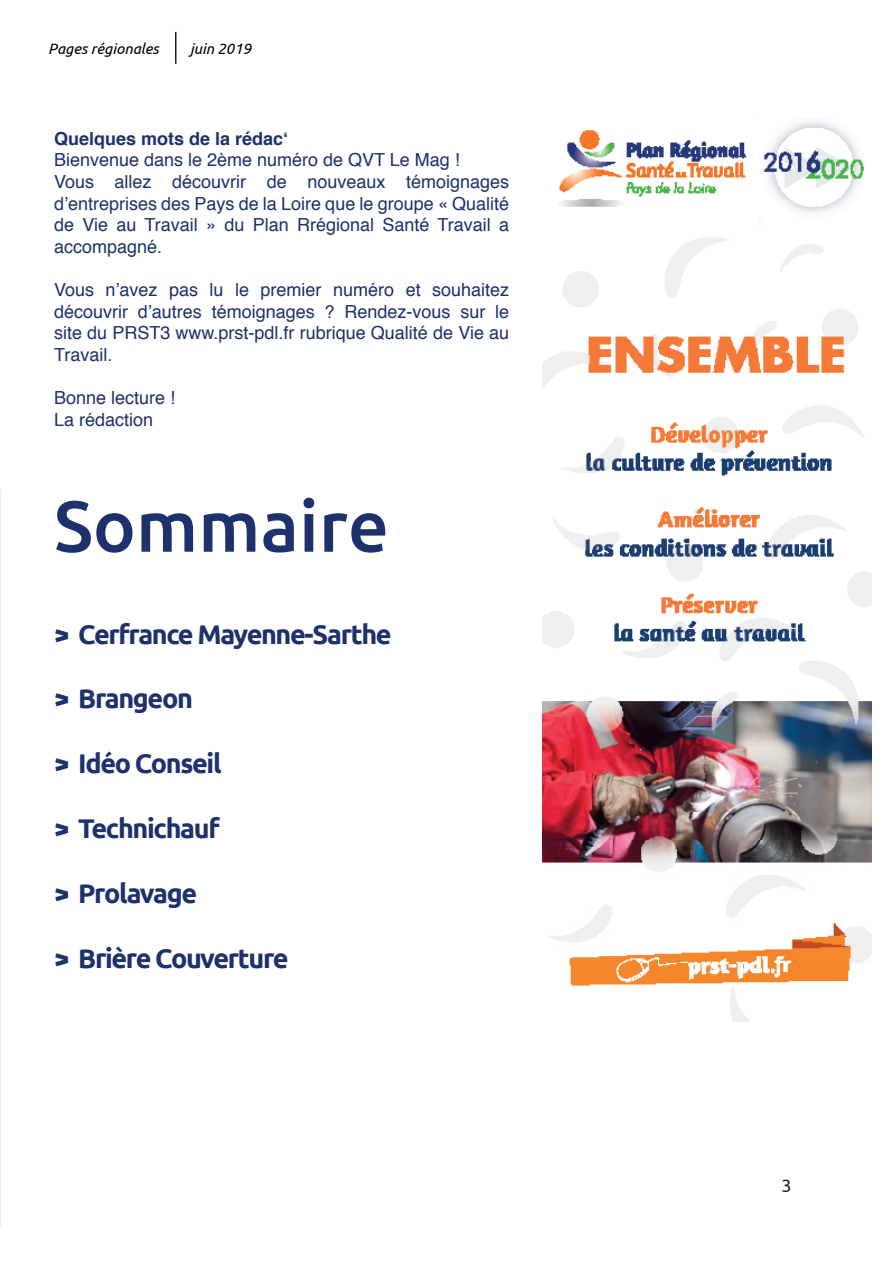
<style>
.page{position:relative;width:893px;height:1263px;background:#fff}
.page>*{position:absolute;margin:0;border:0;box-sizing:border-box;transform-origin:0 0}
.t1{font:500 72px "Ubuntu";color:#1d326c}
.t2{font:700 27px "Ubuntu";letter-spacing:-.05em;color:#1d326c}
.t3{font:18px/21.6px "Helvetica";color:#1d326c;text-align:justify}
.t4{font:700 18px "Helvetica";color:#1d326c}
.t5{font:18px "Ubuntu";color:#231f20}
.t6{font:italic 15px "Ubuntu";color:#000}
</style>
<div class="page">
<img style="left:542px;top:121px;width:330px;height:901px">
<hr style="left:175px;top:32px;width:1px;height:32px;background:#231f20">
<img style="left:0;top:412px;width:1px;height:374px">
<p class="t6" style="left:48px;top:40px;width:112px">Pages régionales</p>
<p class="t6" style="left:190px;top:40px;width:63px">juin 2019</p>
<p class="t4" style="left:54px;top:124px;width:236px">Quelques mots de la rédac‘</p>
<p class="t3" style="left:54px;top:150px;width:407px">Bienvenue dans le 2ème numéro de QVT Le Mag !</p>
<p class="t3" style="left:54px;top:171px;width:457px">Vous allez découvrir de nouveaux témoignages d’entreprises des Pays de la Loire que le groupe « Qualité de Vie au Travail » du Plan Rrégional Santé Travail a accompagné.</p>
<p class="t3" style="left:54px;top:279px;width:457px">Vous n’avez pas lu le premier numéro et souhaitez découvrir d’autres témoignages ? Rendez-vous sur le site du PRST3 www.prst-pdl.fr rubrique Qualité de Vie au Travail.</p>
<p class="t3" style="left:54px;top:387px;width:123px">Bonne lecture !</p>
<p class="t3" style="left:54px;top:409px;width:101px">La rédaction</p>
<p class="t1" style="left:54px;top:481px;width:336px">Sommaire</p>
<p class="t2" style="left:54px;top:617px;width:339px">&gt; Cerfrance Mayenne-Sarthe</p>
<p class="t2" style="left:54px;top:682px;width:140px">&gt; Brangeon</p>
<p class="t2" style="left:54px;top:747px;width:169px">&gt; Idéo Conseil</p>
<p class="t2" style="left:54px;top:812px;width:167px">&gt; Technichauf</p>
<p class="t2" style="left:54px;top:877px;width:145px">&gt; Prolavage</p>
<p class="t2" style="left:54px;top:941px;width:236px">&gt; Brière Couverture</p>
<p class="t5" style="left:781px;top:1174px;width:12px">3</p>
</div>
